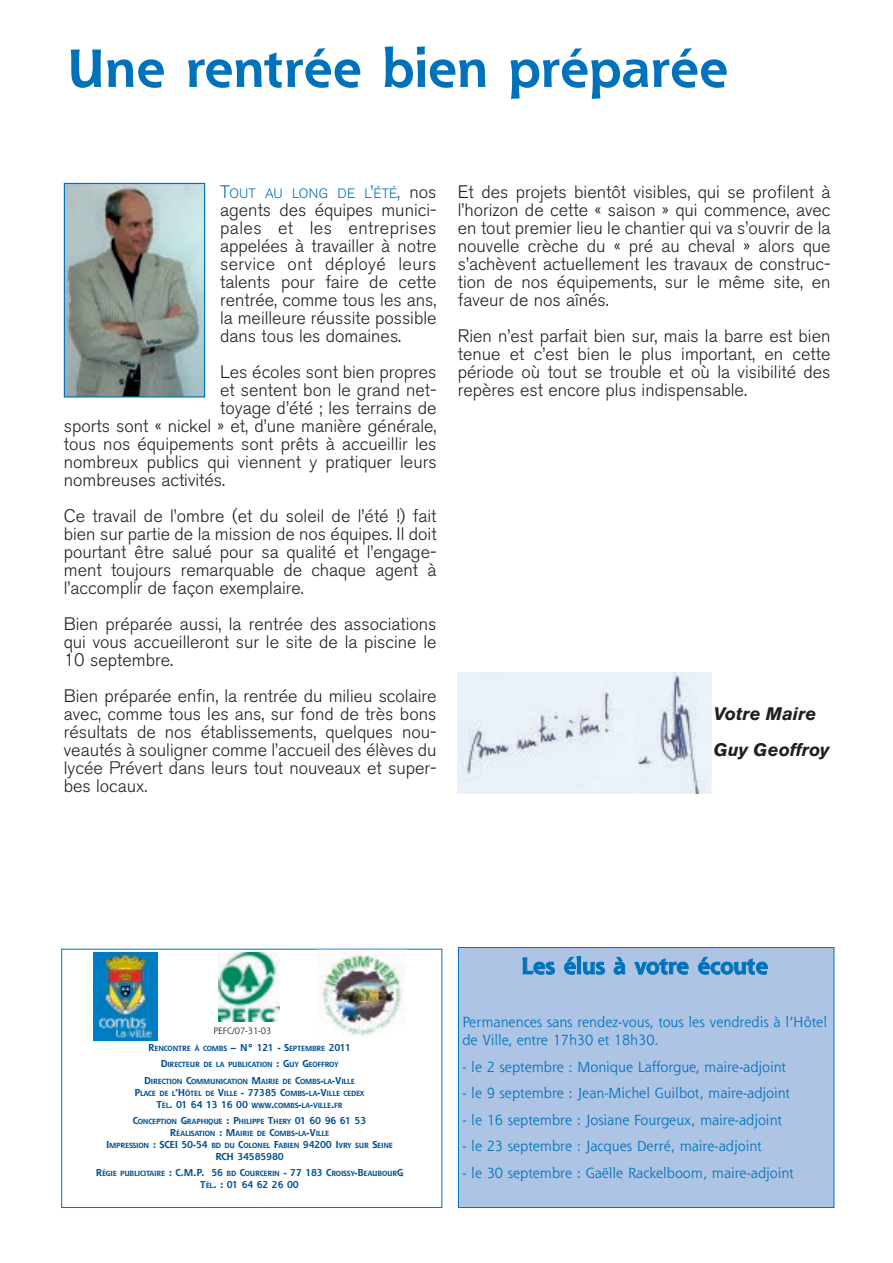
<style>
.page{position:relative;width:893px;height:1263px;background:#fff}
.page>*{position:absolute;margin:0;border:0;box-sizing:border-box;transform-origin:0 0}
.t1{font:700 52.5px "Shannon";color:#0072bc}
.t2{font:700 22.5px "Shannon";color:#0072bc}
.t3{font:300 18px/18px "Akzidenz Grotesk BE";color:#231f20;text-align:justify}
.t4{font:italic 700 18px/36px "Akzidenz Grotesk BE";color:#231f20}
.t5{font:14.25px/18px "Shannon";color:#0072bc}
.t6{font:300 13.5px "Akzidenz Grotesk BE";color:#0072bc}
.t7{font:700 9.75px "Shannon";letter-spacing:-.02em;color:#004f92}
.t8{font:9px "Shannon";color:#231f20}
.t9{font:700 7.35px/12px "Shannon";letter-spacing:-.025em;color:#004f92;text-align:center}
.s1{font-size:18px}
.s2{font-size:18px;color:#231f20}
.s3{font-size:9.75px}
.s4{font-size:7.35px}
</style>
<div class="page">
<div style="left:61px;top:949px;width:381px;height:259px;border:1px solid #0072bc"></div>
<img style="left:93px;top:953px;width:64px;height:87px">
<div style="left:69px;top:951px;width:102px;height:91px;border:1px solid #fff"></div>
<img style="left:319px;top:952px;width:86px;height:85px">
<img style="left:66px;top:185px;width:137px;height:210px">
<div style="left:64px;top:183px;width:141px;height:214px;border:1px solid #0072bc"></div>
<div style="left:458px;top:947px;width:376px;height:260px;background:#adc4e5"></div>
<div style="left:458px;top:947px;width:376px;height:261px;border:1px solid #0072bc"></div>
<svg style="left:522px;top:957px;width:33px;height:18px"></svg>
<svg style="left:564px;top:956px;width:41px;height:19px"></svg>
<svg style="left:613px;top:956px;width:13px;height:19px"></svg>
<svg style="left:634px;top:958px;width:55px;height:17px"></svg>
<svg style="left:698px;top:956px;width:70px;height:19px"></svg>
<img style="left:219px;top:953px;width:60px;height:68px">
<img style="left:457px;top:673px;width:255px;height:120px">
<h1 class="t1" style="left:66px;top:36px;width:663px">Une rentrée bien préparée</h1>
<p class="t6" style="left:220px;top:186px;width:218px"><span class="s1">T</span>OUT AU LONG DE L<span class="s1">’</span>ÉTÉ<span class="s1">,</span> <span class="s2">nos</span></p>
<p class="t3" style="left:220px;top:201px;width:218px">agents des équipes munici&shy;pales et les entreprises appelées à travailler à notre service ont déployé leurs talents pour faire de cette rentrée, comme tous les ans, la meilleure réussite possible dans tous les domaines.</p>
<p class="t3" style="left:220px;top:363px;width:218px">Les écoles sont bien propres</p>
<p class="t3" style="left:220px;top:381px;width:218px">et sentent bon le grand net-</p>
<p class="t3" style="left:220px;top:399px;width:218px">toyage d’été ; les terrains de</p>
<p class="t3" style="left:64px;top:417px;width:374px">sports sont « nickel » et, d’une manière générale,</p>
<p class="t3" style="left:64px;top:435px;width:374px">tous nos équipements sont prêts à accueillir les</p>
<p class="t3" style="left:64px;top:453px;width:374px">nombreux publics qui viennent y pratiquer leurs</p>
<p class="t3" style="left:64px;top:471px;width:163px">nombreuses activités.</p>
<p class="t3" style="left:64px;top:507px;width:374px">Ce travail de l’ombre (et du soleil de l’été !) fait bien sur partie de la mission de nos équipes. Il doit pourtant être salué pour sa qualité et l’engage&shy;ment toujours remarquable de chaque agent à l’accomplir de façon exemplaire.</p>
<p class="t3" style="left:64px;top:615px;width:374px">Bien préparée aussi, la rentrée des associations qui vous accueilleront sur le site de la piscine le 10 septembre.</p>
<p class="t3" style="left:64px;top:687px;width:374px">Bien préparée enfin, la rentrée du milieu scolaire avec, comme tous les ans, sur fond de très bons résultats de nos établissements, quelques nou&shy;veautés à souligner comme l’accueil des élèves du lycée Prévert dans leurs tout nouveaux et super&shy;bes locaux.</p>
<p class="t3" style="left:458px;top:183px;width:374px">Et des projets bientôt visibles, qui se profilent à l’horizon de cette « saison » qui commence, avec en tout premier lieu le chantier qui va s’ouvrir de la nouvelle crèche du « pré au cheval » alors que s’achèvent actuellement les travaux de construc&shy;tion de nos équipements, sur le même site, en faveur de nos aînés.</p>
<p class="t3" style="left:458px;top:327px;width:374px">Rien n’est parfait bien sur, mais la barre est bien tenue et c’est bien le plus important, en cette période où tout se trouble et où la visibilité des repères est encore plus indispensable.</p>
<p class="t4" style="left:713px;top:696px;width:117px">Votre Maire<br>Guy Geoffroy</p>
<p class="t8" style="left:213px;top:1025px;width:59px">PEFC/07-31-03</p>
<p class="t9" style="left:148px;top:1042px;width:204px"><span class="s3">R</span>ENCONTRE À COMBS <span class="s3">– N° 121 - S</span>EPTEMBRE <span class="s3">2011</span></p>
<p class="t9" style="left:161px;top:1059px;width:179px"><span class="s3">D</span>IRECTEUR DE LA PUBLICATION <span class="s3">: G</span>UY <span class="s3">G</span>EOFFROY</p>
<p class="t9" style="left:134px;top:1075px;width:232px"><span class="s3">D</span>IRECTION <span class="s3">C</span>OMMUNICATION <span class="s3">M</span>AIRIE DE <span class="s3">C</span>OMBS<span class="s3">-</span>LA<span class="s3">-V</span>ILLE<br><span class="s3">P</span>LACE DE L<span class="s3">’H</span>ÔTEL DE <span class="s3">V</span>ILLE <span class="s3">- 77385 C</span>OMBS<span class="s3">-</span>LA<span class="s3">-V</span>ILLE CEDEX<br><span class="s3">T</span>ÉL<span class="s3">. 01 64 13 16 00</span> WWW<span class="s3">.</span>COMBS<span class="s3">-</span>LA<span class="s3">-</span>VILLE<span class="s3">.</span>FR</p>
<p class="t9" style="left:106px;top:1115px;width:288px"><span class="s3">C</span>ONCEPTION <span class="s3">G</span>RAPHIQUE <span class="s3">: P</span>HILIPPE <span class="s3">T</span>HERY <span class="s3">01 60 96 61 53<br>R</span>ÉALISATION <span class="s3">: M</span>AIRIE DE <span class="s3">C</span>OMBS<span class="s3">-</span>LA<span class="s3">-V</span>ILLE<br><span class="s3">I</span>MPRESSION <span class="s3">: SCEI 50-54</span> BD DU <span class="s3">C</span>OLONEL <span class="s3">F</span>ABIEN <span class="s3">94200 I</span>VRY SUR <span class="s3">S</span>EINE</p>
<p class="t7" style="left:215px;top:1150px;width:70px">RCH 34585980</p>
<p class="t9" style="left:96px;top:1167px;width:309px"><span class="s3">R</span>ÉGIE PUBLICITAIRE <span class="s3">: C.M.P. 56</span> BD <span class="s3">C</span>OURCERIN <span class="s3">- 77 183 C</span>ROISSY<span class="s3">-B</span>EAUBOUR<span class="s3">G</span></p>
<p class="t7" style="left:200px;top:1179px;width:100px">T<span class="s4">ÉL</span>. : 01 64 62 26 00</p>
<p class="t2" style="left:521px;top:952px;width:248px">Les élus à votre écoute</p>
<p class="t5" style="left:462px;top:1013px;width:366px">Permanences sans rendez-vous, tous les vendredis à l’Hôtel de Ville, entre 17h30 et 18h30.</p>
<p class="t5" style="left:462px;top:1057px;width:325px">- le 2 septembre : Monique Lafforgue, maire-adjoint</p>
<p class="t5" style="left:462px;top:1084px;width:329px">- le 9 septembre : Jean-Michel Guilbot, maire-adjoint</p>
<p class="t5" style="left:462px;top:1110px;width:321px">- le 16 septembre : Josiane Fourgeux, maire-adjoint</p>
<p class="t5" style="left:462px;top:1137px;width:301px">- le 23 septembre : Jacques Derré, maire-adjoint</p>
<p class="t5" style="left:462px;top:1163px;width:333px">- le 30 septembre : Gaëlle Rackelboom, maire-adjoint</p>
</div>
